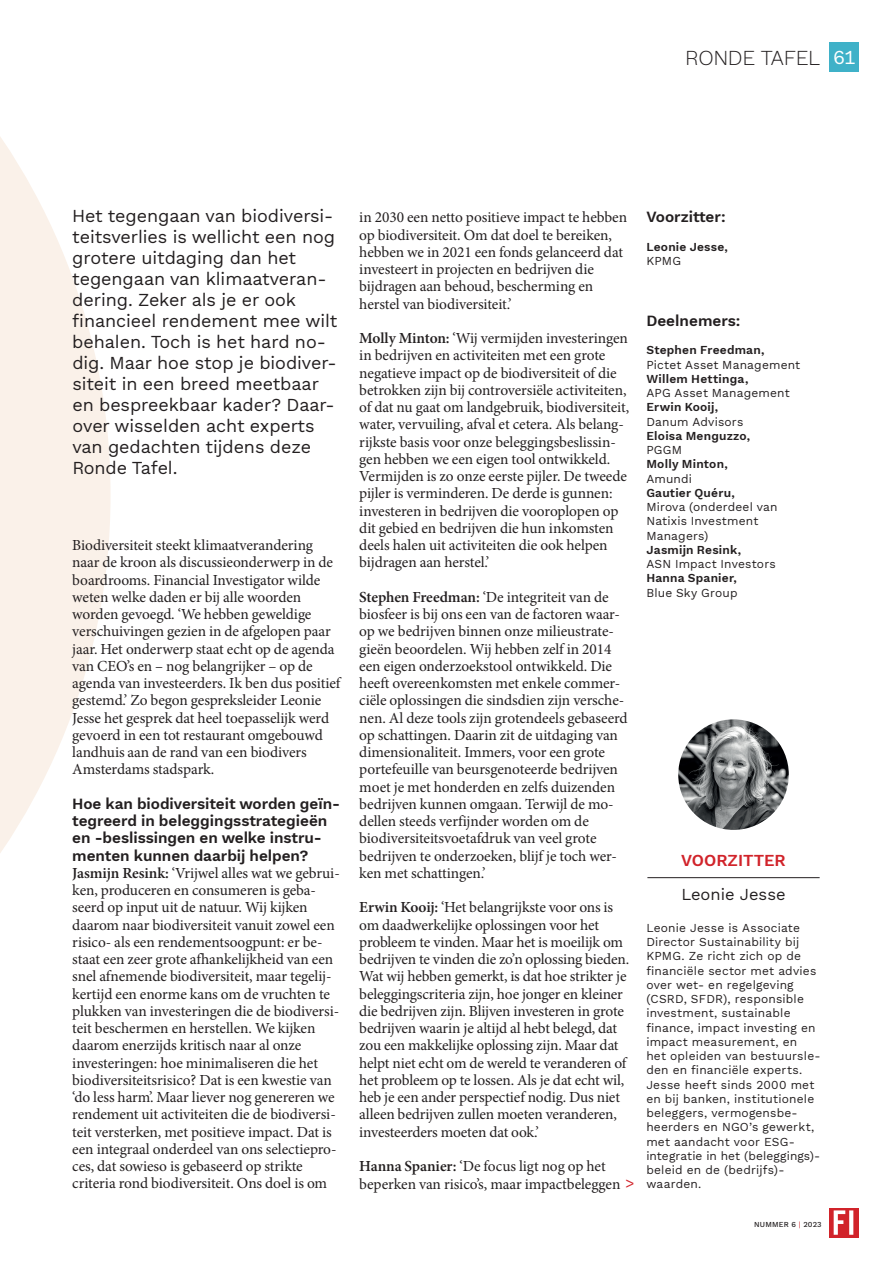
<style>
.page{position:relative;width:893px;height:1263px;background:#fff}
.page>*{position:absolute;margin:0;border:0;box-sizing:border-box;transform-origin:0 0}
.t1{font:300 21px "Work Sans";letter-spacing:-.015em;color:#231f20}
.t2{font:18px/21px "Work Sans";letter-spacing:-.005em;color:#231f20}
.t3{font:16.5px "Work Sans";color:#231f20}
.t4{font:600 16.5px "Work Sans";color:#d1232a}
.t5{font:15.3px/17.2px "Minion Pro";letter-spacing:-.01em;color:#231f20}
.t6{font:600 15.3px/17.2px "Work Sans";letter-spacing:-.005em;color:#231f20}
.t7{font:12px/14.2px "Work Sans";letter-spacing:.015em;color:#231f20}
.t8{font:600 12px "Work Sans";letter-spacing:.015em;color:#231f20}
.t9{font:500 7.5px "Work Sans";letter-spacing:.02em;color:#231f20}
.s1{font-weight:400;font-size:19.5px;color:#fff}
.s2{font-weight:600}
.s3{font-family:"Work Sans";font-size:15px;color:#d1232a}
.s4{font-weight:400;color:#d1232a}
</style>
<div class="page">
<svg style="left:0;top:137px;width:111px;height:716px;fill:#faf1e9"></svg>
<svg style="left:829px;top:1208px;width:30px;height:29px"></svg>
<svg style="left:834px;top:1210px;width:19px;height:25px"></svg>
<hr style="left:647px;top:877px;width:173px;height:1px;background:#231f20">
<img style="left:678px;top:719px;width:111px;height:111px;border-radius:55px">
<div style="left:829px;top:43px;width:30px;height:29px;background:#3fb1c8"></div>
<h1 class="t1" style="left:685px;top:42px;width:172px">RONDE TAFEL <span class="s1">61</span></h1>
<p class="t2" style="left:72px;top:204px;width:267px">Het tegengaan van biodiversi&shy;teitsverlies is wellicht een nog grotere uitdaging dan het tegengaan van klimaatveran&shy;dering. Zeker als je er ook financieel rendement mee wilt behalen. Toch is het hard no&shy;dig. Maar hoe stop je biodiver&shy;siteit in een breed meetbaar en bespreekbaar kader? Daar&shy;over wisselden acht experts van gedachten tijdens deze<br>Ronde Tafel.</p>
<p class="t5" style="left:72px;top:537px;width:270px">Biodiversiteit steekt klimaatverandering naar de kroon als discussieonderwerp in de boardrooms. Financial Investigator wilde weten welke daden er bij alle woorden worden gevoegd. ‘We hebben geweldige verschuivingen gezien in de afgelopen paar jaar. Het onderwerp staat echt op de agenda van CEO’s en – nog belangrijker – op de agenda van investeerders. Ik ben dus positief gestemd.’ Zo begon gespreksleider Leonie Jesse het gesprek dat heel toepasselijk werd gevoerd in een tot restaurant omgebouwd landhuis aan de rand van een biodivers Amsterdams stadspark.</p>
<p class="t6" style="left:72px;top:794px;width:269px">Hoe kan biodiversiteit worden geïn&shy;tegreerd in beleggingsstrategieën en -beslissingen en welke instru&shy;menten kunnen daarbij helpen?</p>
<p class="t5" style="left:72px;top:864px;width:269px"><span class="s2">Jasmijn Resink:</span> ‘Vrijwel alles wat we gebrui&shy;ken, produceren en consumeren is geba&shy;seerd op input uit de natuur. Wij kijken daarom naar biodiversiteit vanuit zowel een risico- als een rendementsoogpunt: er be&shy;staat een zeer grote afhankelijkheid van een snel afnemende biodiversiteit, maar tegelij&shy;kertijd een enorme kans om de vruchten te plukken van investeringen die de biodiversi&shy;teit beschermen en herstellen. We kijken daarom enerzijds kritisch naar al onze investeringen: hoe minimaliseren die het biodiversiteitsrisico? Dat is een kwestie van ‘do less harm’. Maar liever nog genereren we rendement uit activiteiten die de biodiversi&shy;teit versterken, met positieve impact. Dat is een integraal onderdeel van ons selectiepro&shy;ces, dat sowieso is gebaseerd op strikte criteria rond biodiversiteit. Ons doel is om</p>
<p class="t5" style="left:359px;top:209px;width:269px">in 2030 een netto positieve impact te hebben op biodiversiteit. Om dat doel te bereiken, hebben we in 2021 een fonds gelanceerd dat investeert in projecten en bedrijven die bijdragen aan behoud, bescherming en herstel van biodiversiteit.’</p>
<p class="t5" style="left:359px;top:330px;width:271px"><span class="s2">Molly Minton:</span> ‘Wij vermijden investeringen in bedrijven en activiteiten met een grote negatieve impact op de biodiversiteit of die betrokken zijn bij controversiële activiteiten, of dat nu gaat om landgebruik, biodiversiteit, water, vervuiling, afval et cetera. Als belang&shy;rijkste basis voor onze beleggingsbeslissin&shy;gen hebben we een eigen tool ontwikkeld.<br>Vermijden is zo onze eerste pijler. De tweede pijler is verminderen. De derde is gunnen: investeren in bedrijven die vooroplopen op dit gebied en bedrijven die hun inkomsten deels halen uit activiteiten die ook helpen bijdragen aan herstel.’</p>
<p class="t5" style="left:359px;top:588px;width:270px"><span class="s2">Stephen Freedman:</span> ‘De integriteit van de biosfeer is bij ons een van de factoren waar&shy;op we bedrijven binnen onze milieustrate&shy;gieën beoordelen. Wij hebben zelf in 2014 een eigen onderzoekstool ontwikkeld. Die heeft overeenkomsten met enkele commer&shy;ciële oplossingen die sindsdien zijn versche&shy;nen. Al deze tools zijn grotendeels gebaseerd op schattingen. Daarin zit de uitdaging van dimensionaliteit. Immers, voor een grote portefeuille van beursgenoteerde bedrijven moet je met honderden en zelfs duizenden bedrijven kunnen omgaan. Terwijl de mo&shy;dellen steeds verfijnder worden om de biodiversiteitsvoetafdruk van veel grote bedrijven te onderzoeken, blijf je toch wer&shy;ken met schattingen.’</p>
<p class="t5" style="left:359px;top:899px;width:271px"><span class="s2">Erwin Kooij:</span> ‘Het belangrijkste voor ons is om daadwerkelijke oplossingen voor het probleem te vinden. Maar het is moeilijk om bedrijven te vinden die zo’n oplossing bieden.<br>Wat wij hebben gemerkt, is dat hoe strikter je beleggingscriteria zijn, hoe jonger en kleiner die bedrijven zijn. Blijven investeren in grote bedrijven waarin je altijd al hebt belegd, dat zou een makkelijke oplossing zijn. Maar dat helpt niet echt om de wereld te veranderen of het probleem op te lossen. Als je dat echt wil, heb je een ander perspectief nodig. Dus niet alleen bedrijven zullen moeten veranderen, investeerders moeten dat ook.’</p>
<p class="t5" style="left:359px;top:1158px;width:248px"><span class="s2">Hanna Spanier:</span> ‘De focus ligt nog op het</p>
<p class="t5" style="left:359px;top:1175px;width:277px">beperken van risico’s, maar impactbeleggen <span class="s3">&gt;</span></p>
<p class="t6" style="left:646px;top:208px;width:81px">Voorzitter:</p>
<p class="t8" style="left:646px;top:238px;width:83px">Leonie Jesse,</p>
<p class="t7" style="left:646px;top:253px;width:36px">KPMG</p>
<p class="t6" style="left:646px;top:311px;width:96px">Deelnemers:</p>
<p class="t8" style="left:646px;top:341px;width:120px">Stephen Freedman,</p>
<p class="t7" style="left:646px;top:357px;width:155px">Pictet Asset Management</p>
<p class="t8" style="left:646px;top:370px;width:104px">Willem Hettinga,</p>
<p class="t7" style="left:646px;top:385px;width:145px">APG Asset Management</p>
<p class="t8" style="left:646px;top:398px;width:73px">Erwin Kooij,</p>
<p class="t7" style="left:646px;top:414px;width:99px">Danum Advisors</p>
<p class="t8" style="left:646px;top:427px;width:105px">Eloisa Menguzzo,</p>
<p class="t7" style="left:646px;top:442px;width:37px">PGGM</p>
<p class="t8" style="left:646px;top:455px;width:83px">Molly Minton,</p>
<p class="t7" style="left:646px;top:471px;width:47px">Amundi</p>
<p class="t8" style="left:646px;top:484px;width:90px">Gautier Quéru,</p>
<p class="t7" style="left:646px;top:499px;width:133px">Mirova (onderdeel van<br>Natixis Investment<br>Managers)</p>
<p class="t8" style="left:646px;top:541px;width:96px">Jasmijn Resink,</p>
<p class="t7" style="left:646px;top:556px;width:131px">ASN Impact Investors</p>
<p class="t8" style="left:646px;top:569px;width:92px">Hanna Spanier,</p>
<p class="t7" style="left:646px;top:585px;width:93px">Blue Sky Group</p>
<p class="t4" style="left:681px;top:848px;width:106px">VOORZITTER</p>
<p class="t3" style="left:681px;top:882px;width:106px">Leonie Jesse</p>
<p class="t7" style="left:646px;top:920px;width:176px">Leonie Jesse is Associate<br>Director Sustainability bij<br>KPMG. Ze richt zich op de financiële sector met advies over wet- en regelgeving (CSRD, SFDR), responsible investment, sustainable finance, impact investing en impact measurement, en<br>het opleiden van bestuursle&shy;den en financiële experts.<br>Jesse heeft sinds 2000 met en bij banken, institutionele beleggers, vermogensbe&shy;heerders en NGO’s gewerkt, met aandacht voor ESG&shy;integratie in het (beleggings)- beleid en de (bedrijfs)- waarden.</p>
<p class="t9" style="left:754px;top:1219px;width:69px">NUMMER 6 <span class="s4">|</span> 2023</p>
</div>
